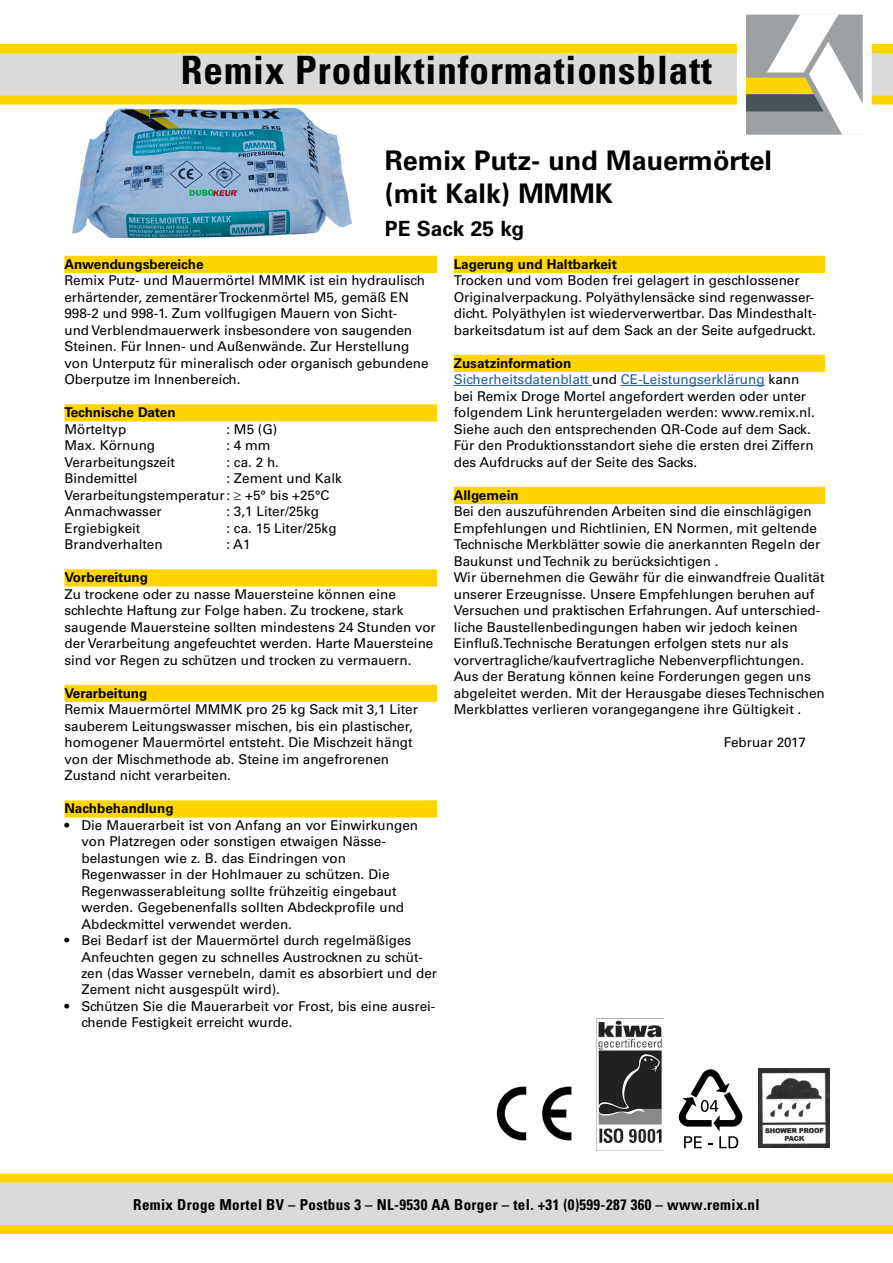
<style>
.page{position:relative;width:893px;height:1263px;background:#fff}
.page>*{position:absolute;margin:0;border:0;box-sizing:border-box;transform-origin:0 0}
.t1{font:700 condensed 39px "Univers";letter-spacing:.025em;color:#000}
.t2{font:700 27px/33px "Univers";color:#000}
.t3{font:700 21px "Univers";color:#000}
.t4{font:700 condensed 15px "Univers";letter-spacing:.025em;color:#000}
.t5{font:13.5px/16.5px "Univers";color:#000}
.t6{font:700 13.5px "Univers";color:#000}
.s1{font-weight:700}
.s2{color:#275b9b}
</style>
<div class="page">
<svg style="left:0;top:44px;width:893px;height:61px;background:#e5d99c"></svg>
<svg style="left:747px;top:15px;width:115px;height:120px"></svg>
<img style="left:596px;top:1019px;width:67px;height:132px">
<svg style="left:679px;top:1069px;width:63px;height:79px"></svg>
<div style="left:757px;top:1068px;width:75px;height:79px;background:linear-gradient(to bottom,#363635,#343433)"></div>
<img style="left:758px;top:1068px;width:71px;height:79px">
<svg style="left:0;top:1173px;width:893px;height:61px;background:#e5d89a"></svg>
<img style="left:496px;top:1086px;width:76px;height:55px">
<img style="left:72px;top:108px;width:280px;height:131px">
<div style="left:64px;top:256px;width:373px;height:17px;background:#ffd500"></div>
<div style="left:64px;top:404px;width:373px;height:17px;background:#ffd500"></div>
<div style="left:64px;top:569px;width:373px;height:17px;background:#ffd500"></div>
<div style="left:64px;top:685px;width:373px;height:17px;background:#ffd500"></div>
<div style="left:64px;top:800px;width:373px;height:17px;background:#ffd500"></div>
<div style="left:454px;top:256px;width:371px;height:17px;background:#ffd500"></div>
<div style="left:454px;top:355px;width:371px;height:17px;background:#ffd500"></div>
<hr style="left:454px;top:385px;width:138px;height:1px;background:#275b9b">
<hr style="left:621px;top:385px;width:144px;height:1px;background:#275b9b">
<div style="left:454px;top:487px;width:371px;height:17px;background:#ffd500"></div>
<h1 class="t1" style="left:181px;top:46px;width:532px">Remix Produktinformationsblatt</h1>
<h2 class="t2" style="left:385px;top:144px;width:389px">Remix Putz- und Mauermörtel (mit Kalk) MMMK</h2>
<h3 class="t3" style="left:385px;top:216px;width:141px">PE Sack 25 kg</h3>
<p class="t6" style="left:64px;top:256px;width:141px">Anwendungsbereiche</p>
<p class="t5" style="left:64px;top:272px;width:366px">Remix Putz- und Mauermörtel MMMK ist ein hydraulisch erhärtender, zementärer Trockenmörtel M5, gemäß EN 998-2 und 998-1. Zum vollfugigen Mauern von Sicht-<br>und Verblendmauerwerk insbesondere von saugenden Steinen. Für Innen- und Außenwände. Zur Herstellung von Unterputz für mineralisch oder organisch gebundene Oberputze im Innenbereich.</p>
<p class="t6" style="left:64px;top:404px;width:113px">Technische Daten</p>
<p class="t5" style="left:64px;top:421px;width:63px">Mörteltyp</p>
<p class="t5" style="left:226px;top:421px;width:53px">: M5 (G)</p>
<p class="t5" style="left:64px;top:437px;width:92px">Max. Körnung</p>
<p class="t5" style="left:226px;top:437px;width:46px">: 4 mm</p>
<p class="t5" style="left:64px;top:454px;width:112px">Verarbeitungszeit</p>
<p class="t5" style="left:226px;top:454px;width:54px">: ca. 2 h.</p>
<p class="t5" style="left:64px;top:470px;width:75px">Bindemittel</p>
<p class="t5" style="left:64px;top:470px;width:279px;text-indent:162px">: Zement und Kalk<br>Verarbeitungstemperatur: ≥ +5° bis +25°C<br>Anmachwasser</p>
<p class="t5" style="left:226px;top:503px;width:94px">: 3,1 Liter/25kg</p>
<p class="t5" style="left:64px;top:519px;width:78px">Ergiebigkeit</p>
<p class="t5" style="left:226px;top:519px;width:112px">: ca. 15 Liter/25kg</p>
<p class="t5" style="left:64px;top:536px;width:100px">Brandverhalten</p>
<p class="t5" style="left:226px;top:536px;width:26px">: A1</p>
<p class="t6" style="left:64px;top:569px;width:85px">Vorbereitung</p>
<p class="t5" style="left:64px;top:585px;width:373px">Zu trockene oder zu nasse Mauersteine können eine schlechte Haftung zur Folge haben. Zu trockene, stark saugende Mauersteine sollten mindestens 24 Stunden vor der Verarbeitung angefeuchtet werden. Harte Mauersteine sind vor Regen zu schützen und trocken zu vermauern.</p>
<p class="t6" style="left:64px;top:685px;width:85px">Verarbeitung</p>
<p class="t5" style="left:64px;top:701px;width:355px">Remix Mauermörtel MMMK pro 25 kg Sack mit 3,1 Liter sauberem Leitungswasser mischen, bis ein plastischer, homogener Mauermörtel entsteht. Die Mischzeit hängt von der Mischmethode ab. Steine im angefrorenen Zustand nicht verarbeiten.</p>
<p class="t6" style="left:64px;top:800px;width:111px">Nachbehandlung</p>
<p class="t5" style="left:81px;top:816px;width:338px;text-indent:-17px">• Die Mauerarbeit ist von Anfang an vor Einwirkungen von Platzregen oder sonstigen etwaigen Nässe&shy;belastungen wie z. B. das Eindringen von Regenwasser in der Hohlmauer zu schützen. Die Regenwasserableitung sollte frühzeitig eingebaut werden. Gegebenenfalls sollten Abdeckprofile und Abdeckmittel verwendet werden.</p>
<p class="t5" style="left:81px;top:932px;width:357px;text-indent:-17px">• Bei Bedarf ist der Mauermörtel durch regelmäßiges Anfeuchten gegen zu schnelles Austrocknen zu schüt&shy;zen (das Wasser vernebeln, damit es absorbiert und der Zement nicht ausgespült wird).</p>
<p class="t5" style="left:81px;top:998px;width:355px;text-indent:-17px">• Schützen Sie die Mauerarbeit vor Frost, bis eine ausrei&shy;chende Festigkeit erreicht wurde.</p>
<p class="t6" style="left:454px;top:256px;width:165px">Lagerung und Haltbarkeit</p>
<p class="t5" style="left:454px;top:272px;width:364px">Trocken und vom Boden frei gelagert in geschlossener Originalverpackung. Polyäthylensäcke sind regenwasser&shy;dicht. Polyäthylen ist wiederverwertbar. Das Mindesthalt&shy;barkeitsdatum ist auf dem Sack an der Seite aufgedruckt.</p>
<p class="t5" style="left:454px;top:355px;width:363px"><span class="s1">Zusatzinformation<br></span><span class="s2">Sicherheitsdatenblatt</span> und <span class="s2">CE-Leistungserklärung</span> kann bei Remix Droge Mortel angefordert werden oder unter folgendem Link heruntergeladen werden: www.remix.nl.<br>Siehe auch den entsprechenden QR-Code auf dem Sack.<br>Für den Produktionsstandort siehe die ersten drei Ziffern des Aufdrucks auf der Seite des Sacks.</p>
<p class="t6" style="left:454px;top:487px;width:66px">Allgemein</p>
<p class="t5" style="left:454px;top:503px;width:372px">Bei den auszuführenden Arbeiten sind die einschlägigen Empfehlungen und Richtlinien, EN Normen, mit geltende Technische Merkblätter sowie die anerkannten Regeln der Baukunst und Technik zu berücksichtigen .<br>Wir übernehmen die Gewähr für die einwandfreie Qualität unserer Erzeugnisse. Unsere Empfehlungen beruhen auf Versuchen und praktischen Erfahrungen. Auf unterschied&shy;liche Baustellenbedingungen haben wir jedoch keinen Einfluß.Technische Beratungen erfolgen stets nur als vorvertragliche/kaufvertragliche Nebenverpflichtungen.<br>Aus der Beratung können keine Forderungen gegen uns abgeleitet werden. Mit der Herausgabe dieses Technischen Merkblattes verlieren vorangegangene ihre Gültigkeit .</p>
<p class="t5" style="left:724px;top:734px;width:84px">Februar 2017</p>
<p class="t4" style="left:133px;top:1195px;width:628px">Remix Droge Mortel BV – Postbus 3 – NL-9530 AA Borger – tel. +31 (0)599-287 360 – www.remix.nl</p>
</div>
